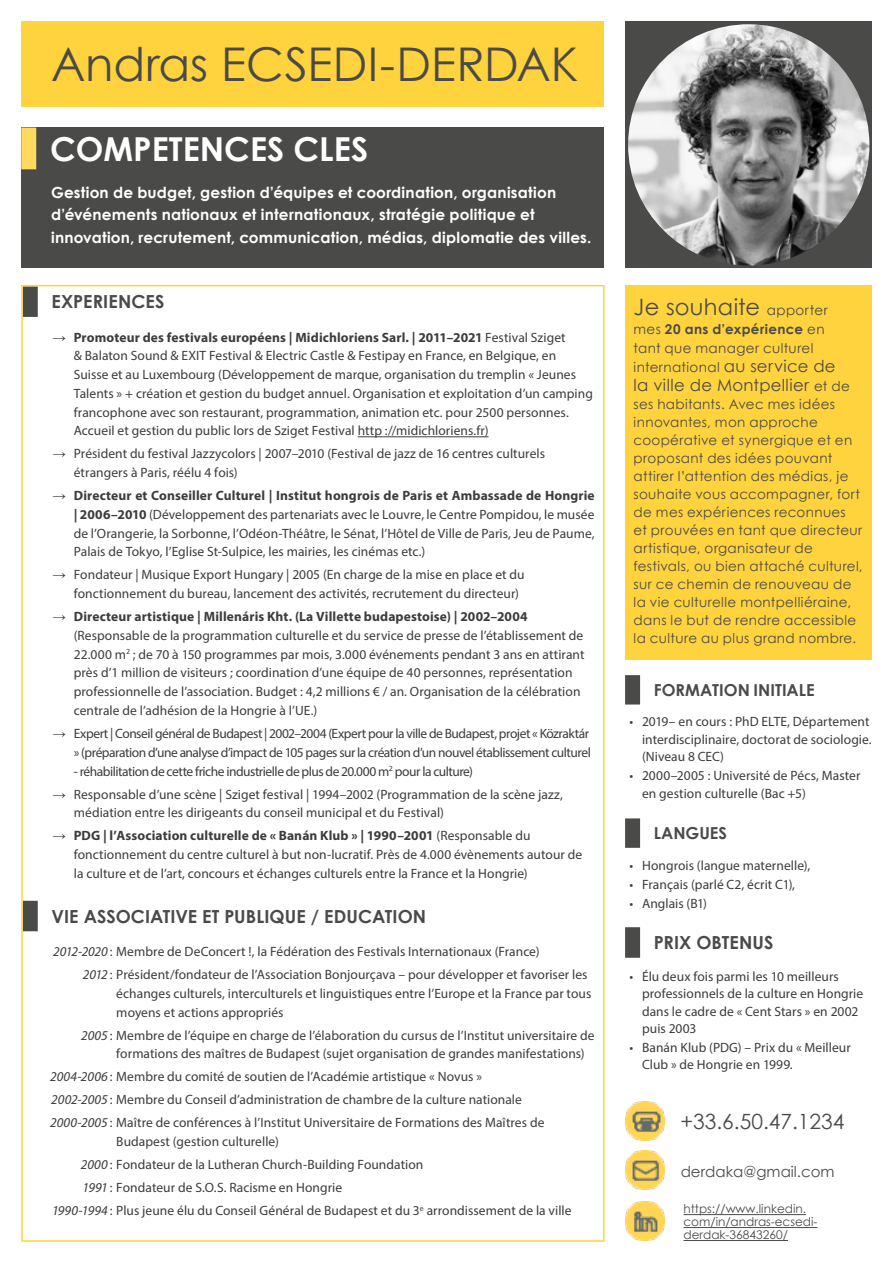
<style>
.page{position:relative;width:893px;height:1263px;background:#fff}
.page>*{position:absolute;margin:0;border:0;box-sizing:border-box;transform-origin:0 0}
.t1{font:46.5px "Century Gothic";color:#4a4a49}
.t2{font:700 33px "Century Gothic";color:#fff}
.text1{font:22.5px "Century Gothic";letter-spacing:.01em;color:#4a4a49}
.t3{font:21px "Century Gothic";color:#4a4a49}
.subhead_0{font:700 18px "Century Gothic";letter-spacing:.005em;color:#4a4a49}
.text1-2{font:16.5px "Century Gothic";letter-spacing:.02em;color:#4a4a49}
.t4{font:700 16.5px "Century Gothic";color:#4a4a49}
.t5{font:700 15.3px/22.5px "Century Gothic";letter-spacing:.015em;color:#fff}
.t6{font:15px "Century Gothic";color:#4a4a49}
.List_years{font:13.5px/18.8px "Myriad Pro";letter-spacing:.005em;color:#3c3c3b}
.text1-3{font:13.5px/18px "Century Gothic";letter-spacing:.025em;color:#4a4a49}
.List_years-2{font:13.5px/18.8px "Myriad Pro";letter-spacing:-.035em;color:#3c3c3b;text-align:right}
.t7{font:12px/12.9px "Century Gothic";color:#4a4a49}
.s1{font-family:"Century Gothic"}
.s2{font-weight:700}
.s3{font-style:italic}
.s4{font-size:13.5px}
.s5{font-size:16.5px}
</style>
<div class="page">
<div style="left:21px;top:128px;width:583px;height:140px;background:#4a4a49"></div>
<div style="left:21px;top:128px;width:15px;height:41px;background:#ffda5f"></div>
<div style="left:625px;top:285px;width:247px;height:374px;background:#ffd33d"></div>
<div style="left:21px;top:21px;width:583px;height:85px;background:#ffd33d"></div>
<hr style="left:358px;top:436px;width:130px;height:1px;background:#3c3c3b">
<div style="left:23px;top:286px;width:15px;height:31px;background:#4a4a49"></div>
<div style="left:23px;top:901px;width:15px;height:30px;background:#4a4a49"></div>
<div style="left:625px;top:675px;width:15px;height:29px;background:#4a4a49"></div>
<div style="left:625px;top:818px;width:15px;height:30px;background:#4a4a49"></div>
<div style="left:625px;top:927px;width:15px;height:31px;background:#4a4a49"></div>
<div style="left:625px;top:21px;width:247px;height:247px;background:#4a4a49"></div>
<img style="left:626px;top:1101px;width:39px;height:39px">
<img style="left:625px;top:1151px;width:39px;height:39px">
<img style="left:626px;top:1202px;width:39px;height:39px">
<hr style="left:683px;top:1214px;width:123px;height:1px;background:#4a4a49">
<hr style="left:683px;top:1227px;width:134px;height:1px;background:#4a4a49">
<hr style="left:683px;top:1240px;width:105px;height:1px;background:#4a4a49">
<img style="left:628px;top:24px;width:241px;height:242px;border-radius:121px">
<p class="t1" style="left:51px;top:32px;width:529px">Andras ECSEDI-DERDAK</p>
<p class="t2" style="left:50px;top:124px;width:320px">COMPETENCES CLES</p>
<p class="t5" style="left:51px;top:180px;width:542px">Gestion de budget, gestion d’équipes et coordination, organisation d’événements nationaux et internationaux, stratégie politique et innovation, recrutement, communication, médias, diplomatie des villes.</p>
<p class="subhead_0" style="left:52px;top:288px;width:115px">EXPERIENCES</p>
<p class="List_years" style="left:74px;top:328px;width:521px;text-indent:-21px"><span class="s1">→</span> <span class="s2">Promoteur des festivals européens | Midichloriens Sarl. | 2011–2021</span> Festival Sziget<br>&amp; Balaton Sound &amp; EXIT Festival &amp; Electric Castle &amp; Festipay en France, en Belgique, en Suisse et au Luxembourg (Développement de marque, organisation du tremplin « Jeunes Talents » + création et gestion du budget annuel. Organisation et exploitation d’un camping francophone avec son restaurant, programmation, animation etc. pour 2500 personnes.<br>Accueil et gestion du public lors de Sziget Festival http ://midichloriens.fr)</p>
<p class="List_years" style="left:74px;top:444px;width:473px;text-indent:-21px"><span class="s1">→</span> Président du festival Jazzycolors | 2007–2010 (Festival de jazz de 16 centres culturels étrangers à Paris, réélu 4 fois)</p>
<p class="List_years" style="left:74px;top:486px;width:522px;text-align:justify;text-indent:-21px"><span class="s1">→</span> <span class="s2">Directeur et Conseiller Culturel | Institut hongrois de Paris et Ambassade de Hongrie | 2006–2010</span> (Développement des partenariats avec le Louvre, le Centre Pompidou, le musée de l’Orangerie, la Sorbonne, l’Odéon-Théâtre, le Sénat, l’Hôtel de Ville de Paris, Jeu de Paume, Palais de Tokyo, l’Eglise St-Sulpice, les mairies, les cinémas etc.)</p>
<p class="List_years" style="left:74px;top:565px;width:452px;text-indent:-21px"><span class="s1">→</span> Fondateur | Musique Export Hungary | 2005 (En charge de la mise en place et du fonctionnement du bureau, lancement des activités, recrutement du directeur)</p>
<p class="List_years" style="left:74px;top:607px;width:512px;text-indent:-21px"><span class="s1">→</span> <span class="s2">Directeur artistique | Millenáris Kht. (La Villette budapestoise) | 2002–2004 </span>(Responsable de la programmation culturelle et du service de presse de l’établissement de 22.000 m<sup>2</sup> ; de 70 à 150 programmes par mois, 3.000 événements pendant 3 ans en attirant près d’1 million de visiteurs ; coordination d’une équipe de 40 personnes, représentation professionnelle de l’association. Budget : 4,2 millions € / an. Organisation de la célébration centrale de l’adhésion de la Hongrie à l’UE.)</p>
<p class="List_years-2" style="left:53px;top:724px;width:540px"><span class="s1">→</span> Expert | Conseil général de Budapest | 2002–2004 (Expert pour la ville de Budapest, projet « Közraktár » (préparation d’une analyse d’impact de 105 pages sur la création d’un nouvel établissement culturel</p>
<p class="List_years-2" style="left:74px;top:761px;width:401px">- réhabilitation de cette friche industrielle de plus de 20.000 m<sup>2</sup> pour la culture)</p>
<p class="List_years" style="left:74px;top:784px;width:491px;text-indent:-21px"><span class="s1">→</span> Responsable d’une scène | Sziget festival | 1994–2002 (Programmation de la scène jazz, médiation entre les dirigeants du conseil municipal et du Festival)</p>
<p class="List_years" style="left:74px;top:826px;width:510px;text-indent:-21px"><span class="s1">→</span> <span class="s2">PDG | l’Association culturelle de « Banán Klub » | 1990–2001</span> (Responsable du fonctionnement du centre culturel à but non-lucratif. Près de 4.000 évènements autour de la culture et de l’art, concours et échanges culturels entre la France et la Hongrie)</p>
<p class="subhead_0" style="left:52px;top:902px;width:376px">VIE ASSOCIATIVE ET PUBLIQUE / EDUCATION</p>
<p class="List_years" style="left:53px;top:942px;width:488px"><span class="s3">2012-2020</span> : Membre de DeConcert !, la Fédération des Festivals Internationaux (France)</p>
<p class="List_years" style="left:116px;top:965px;width:477px;text-indent:-33px"><span class="s3">2012</span> : Président/fondateur de l’Association Bonjourçava – pour développer et favoriser les échanges culturels, interculturels et linguistiques entre l’Europe et la France par tous moyens et actions appropriés</p>
<p class="List_years" style="left:116px;top:1025px;width:480px;text-indent:-35px"><span class="s3">2005</span> : Membre de l’équipe en charge de l’élaboration du cursus de l’Institut universitaire de formations des maîtres de Budapest (sujet organisation de grandes manifestations)</p>
<p class="List_years" style="left:50px;top:1067px;width:433px"><span class="s3">2004-2006</span> : Membre du comité de soutien de l’Académie artistique « Novus »</p>
<p class="List_years" style="left:51px;top:1090px;width:472px"><span class="s3">2002-2005</span> : Membre du Conseil d’administration de chambre de la culture nationale</p>
<p class="List_years" style="left:116px;top:1113px;width:430px;text-indent:-66px"><span class="s3">2000-2005</span> : Maître de conférences à l’Institut Universitaire de Formations des Maîtres de<br>Budapest (gestion culturelle)</p>
<p class="List_years" style="left:81px;top:1155px;width:344px"><span class="s3">2000</span> : Fondateur de la Lutheran Church-Building Foundation</p>
<p class="List_years" style="left:83px;top:1178px;width:261px"><span class="s3">1991</span> : Fondateur de S.O.S. Racisme en Hongrie</p>
<p class="List_years" style="left:52px;top:1201px;width:521px"><span class="s3">1990-1994</span> : Plus jeune élu du Conseil Général de Budapest et du 3<sup>e</sup> arrondissement de la ville</p>
<p class="text1" style="left:634px;top:291px;width:196px">Je souhaite <span class="s4">apporter</span></p>
<p class="text1-3" style="left:634px;top:319px;width:204px;line-height:19.2px">mes <span class="s2">20 ans d’expérience</span> en tant que manager culturel international <span class="s5">au service de</span></p>
<p class="text1-2" style="left:634px;top:374px;width:218px">la ville de Montpellier <span class="s4">et de</span></p>
<p class="text1-3" style="left:634px;top:395px;width:231px">ses habitants. Avec mes idées innovantes, mon approche coopérative et synergique et en proposant des idées pouvant attirer l’attention des médias, je souhaite vous accompagner, fort de mes expériences reconnues<br>et prouvées en tant que directeur artistique, organisateur de festivals, ou bien attaché culturel, sur ce chemin de renouveau de la vie culturelle montpelliéraine, dans le but de rendre accessible la culture au plus grand nombre.</p>
<p class="t4" style="left:654px;top:677px;width:162px">FORMATION INITIALE</p>
<p class="List_years" style="left:642px;top:713px;width:231px;line-height:17.2px;text-indent:-13px">• 2019– en cours : PhD ELTE, Département interdisciplinaire, doctorat de sociologie. (Niveau 8 CEC)</p>
<p class="List_years" style="left:642px;top:767px;width:220px;line-height:17.2px;text-indent:-13px">• 2000–2005 : Université de Pécs, Master en gestion culturelle (Bac +5)</p>
<p class="t4" style="left:654px;top:821px;width:75px">LANGUES</p>
<p class="List_years" style="left:629px;top:855px;width:182px">• Hongrois (langue maternelle),</p>
<p class="List_years" style="left:629px;top:875px;width:167px">• Français (parlé C2, écrit C1),</p>
<p class="List_years" style="left:629px;top:894px;width:79px">• Anglais (B1)</p>
<p class="subhead_0" style="left:654px;top:929px;width:121px">PRIX OBTENUS</p>
<p class="List_years" style="left:642px;top:968px;width:223px;line-height:17.2px;text-indent:-13px">• Élu deux fois parmi les 10 meilleurs professionnels de la culture en Hongrie dans le cadre de « Cent Stars » en 2002 puis 2003</p>
<p class="List_years" style="left:642px;top:1039px;width:210px;line-height:17.2px;text-indent:-13px">• Banán Klub (PDG) – Prix du « Meilleur<br>Club » de Hongrie en 1999.</p>
<p class="t3" style="left:680px;top:1107px;width:165px">+33.6.50.47.1234</p>
<p class="t6" style="left:681px;top:1161px;width:156px">derdaka@gmail.com</p>
<p class="t7" style="left:683px;top:1202px;width:135px">https://www.linkedin. com/in/andras-ecsedi&shy;derdak-36843260/</p>
</div>
